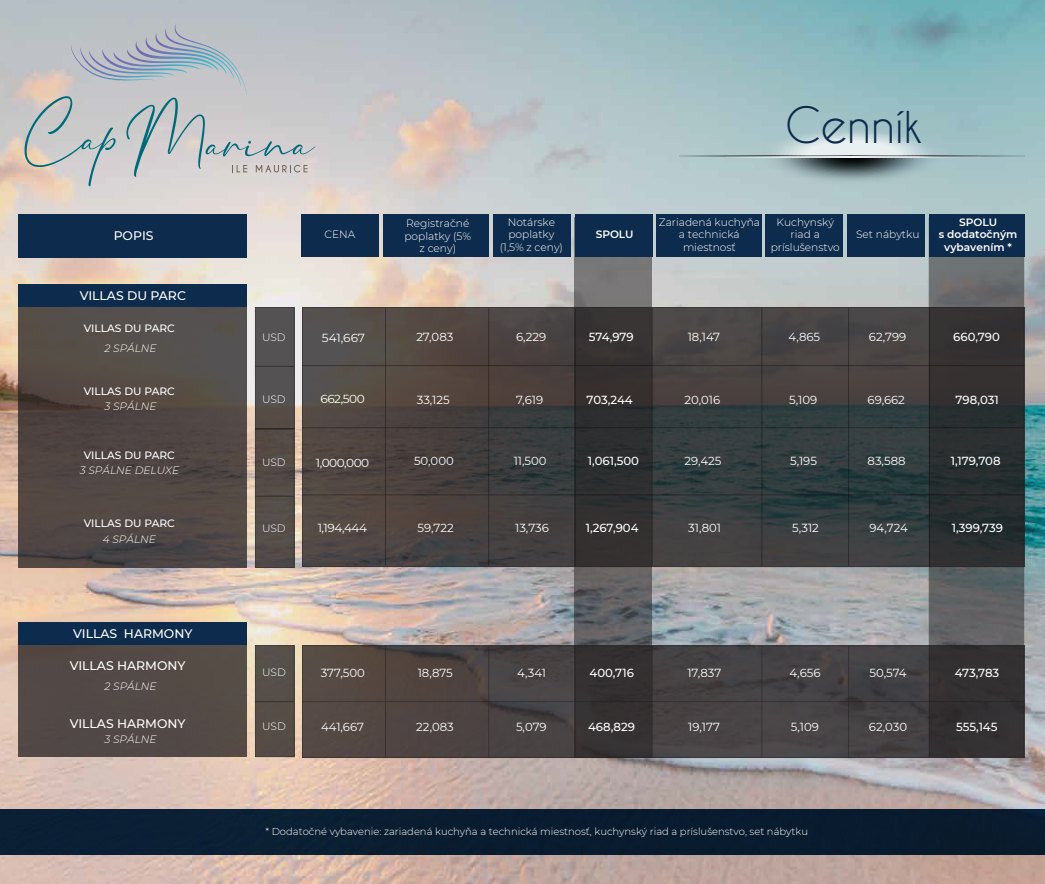
<style>
.page{position:relative;width:1045px;height:884px;background:#fff}
.page>*{position:absolute;margin:0;border:0;box-sizing:border-box;transform-origin:0 0}
.t1{font:47px "Caviar Dreams";letter-spacing:-.015em;color:#0d2b4c}
.t2{font:500 12.38px "Montserrat";color:#fff}
.t3{font:11.75px "Montserrat";color:#fff}
.t4{font:500 11.75px "Montserrat";color:#fff}
.t5{font:11.75px "Montserrat";color:#fff;scale:1.04 1}
.t6{font:300 10.62px/12.8px "Montserrat";color:#fff;text-align:center}
.t7{font:500 10.62px "Montserrat";color:#fff}
.t8{font:italic 300 10.62px "Montserrat";color:#fff}
.t9{font:600 10.62px/12.8px "Montserrat";color:#fff;text-align:center}
.t10{font:300 10px "Montserrat";color:#fff}
</style>
<div class="page">
<img style="left:0;top:0;width:1045px;height:883px">
<svg style="left:24px;top:23px;width:291px;height:163px;background:#c0c3c6"></svg>
<svg style="left:574px;top:217px;width:78px;height:428px;background:#676769"></svg>
<svg style="left:929px;top:256px;width:95px;height:389px;background:#626567"></svg>
<div style="left:18px;top:306px;width:229px;height:262px;background:linear-gradient(to bottom,#564f4a,#4c4341)"></div>
<div style="left:18px;top:284px;width:229px;height:23px;background:#0d2b4c"></div>
<div style="left:18px;top:214px;width:229px;height:43px;background:#0d2b4c"></div>
<svg style="left:302px;top:307px;width:722px;height:260px;background:#3e3d3d"></svg>
<svg style="left:255px;top:307px;width:39px;height:261px;background:#534c4a"></svg>
<div style="left:18px;top:644px;width:229px;height:113px;background:#534946"></div>
<div style="left:18px;top:622px;width:229px;height:23px;background:#0d2b4c"></div>
<svg style="left:302px;top:645px;width:722px;height:112px;background:#433e3e"></svg>
<hr style="left:302px;top:701px;width:722px;height:1px;background:#231f20">
<hr style="left:929px;top:646px;width:1px;height:112px;background:#231f20">
<hr style="left:652px;top:646px;width:1px;height:111px;background:#231f20">
<hr style="left:761px;top:646px;width:1px;height:111px;background:#231f20">
<hr style="left:848px;top:646px;width:1px;height:112px;background:#231f20">
<hr style="left:488px;top:646px;width:1px;height:112px;background:#231f20">
<hr style="left:575px;top:646px;width:1px;height:112px;background:#231f20">
<hr style="left:385px;top:646px;width:1px;height:112px;background:#231f20">
<svg style="left:255px;top:645px;width:39px;height:112px;background:#544c47"></svg>
<div style="left:0;top:809px;width:1045px;height:45px;background:#091c30"></div>
<hr style="left:302px;top:494px;width:722px;height:1px;background:#020202">
<hr style="left:302px;top:427px;width:722px;height:1px;background:#020202">
<hr style="left:302px;top:365px;width:722px;height:1px;background:#020202">
<hr style="left:929px;top:308px;width:1px;height:258px;background:#020202">
<hr style="left:652px;top:308px;width:1px;height:258px;background:#020202">
<hr style="left:761px;top:308px;width:1px;height:258px;background:#020202">
<hr style="left:848px;top:308px;width:1px;height:258px;background:#020202">
<hr style="left:488px;top:308px;width:1px;height:258px;background:#020202">
<hr style="left:575px;top:308px;width:1px;height:258px;background:#020202">
<hr style="left:385px;top:308px;width:1px;height:258px;background:#020202">
<div style="left:302px;top:214px;width:77px;height:42px;background:#0d2b4c"></div>
<div style="left:383px;top:214px;width:106px;height:42px;background:#0d2b4c"></div>
<div style="left:656px;top:214px;width:106px;height:42px;background:#0d2b4c"></div>
<div style="left:493px;top:214px;width:78px;height:42px;background:#0d2b4c"></div>
<div style="left:929px;top:214px;width:96px;height:42px;background:#0d2b4c"></div>
<div style="left:575px;top:214px;width:77px;height:42px;background:#0d2b4c"></div>
<div style="left:765px;top:214px;width:78px;height:42px;background:#0d2b4c"></div>
<div style="left:847px;top:214px;width:78px;height:42px;background:#0d2b4c"></div>
<svg style="left:679px;top:156px;width:346px;height:1px"></svg>
<svg style="left:758px;top:126px;width:187px;height:60px;background:#a4b9bc"></svg>
<svg style="left:726px;top:157px;width:254px;height:1px"></svg>
<p class="t2" style="left:114px;top:226px;width:41px">POPIS</p>
<p class="t2" style="left:80px;top:287px;width:108px">VILLAS DU PARC</p>
<p class="t7" style="left:84px;top:320px;width:93px">VILLAS DU PARC</p>
<p class="t8" style="left:104px;top:341px;width:54px">2 SPÁLNE</p>
<p class="t7" style="left:84px;top:383px;width:93px">VILLAS DU PARC</p>
<p class="t8" style="left:104px;top:399px;width:54px">3 SPÁLNE</p>
<p class="t7" style="left:84px;top:447px;width:93px">VILLAS DU PARC</p>
<p class="t8" style="left:80px;top:463px;width:101px">3 SPÁLNE DELUXE</p>
<p class="t7" style="left:84px;top:516px;width:93px">VILLAS DU PARC</p>
<p class="t8" style="left:103px;top:531px;width:55px">4 SPÁLNE</p>
<p class="t2" style="left:73px;top:624px;width:121px">VILLAS HARMONY</p>
<p class="t2" style="left:70px;top:657px;width:117px">VILLAS HARMONY</p>
<p class="t8" style="left:104px;top:679px;width:54px">2 SPÁLNE</p>
<p class="t2" style="left:70px;top:714px;width:117px">VILLAS HARMONY</p>
<p class="t8" style="left:104px;top:732px;width:54px">3 SPÁLNE</p>
<p class="t6" style="left:324px;top:228px;width:32px">CENA</p>
<p class="t6" style="left:404px;top:216px;width:68px">Registračné poplatky (5% z ceny)</p>
<p class="t6" style="left:500px;top:215px;width:65px">Notárske poplatky (1,5% z ceny)</p>
<h1 class="t1" style="left:785px;top:97px;width:139px">Cenník</h1>
<p class="t9" style="left:596px;top:227px;width:39px">SPOLU</p>
<p class="t6" style="left:659px;top:215px;width:103px">Zariadená kuchyňa a technická miestnosť</p>
<p class="t6" style="left:771px;top:215px;width:71px">Kuchynský riad a príslušenstvo</p>
<p class="t6" style="left:856px;top:227px;width:65px">Set nábytku</p>
<p class="t9" style="left:939px;top:215px;width:80px">SPOLU<br>s dodatočným vybavením *</p>
<p class="t6" style="left:262px;top:330px;width:25px">USD</p>
<p class="t5" style="left:322px;top:330px;width:43px">541,667</p>
<p class="t3" style="left:416px;top:329px;width:39px">27,083</p>
<p class="t3" style="left:516px;top:329px;width:32px">6,229</p>
<p class="t4" style="left:589px;top:329px;width:46px">574,979</p>
<p class="t3" style="left:688px;top:329px;width:34px">18,147</p>
<p class="t3" style="left:788px;top:329px;width:33px">4,865</p>
<p class="t3" style="left:869px;top:329px;width:39px">62,799</p>
<p class="t4" style="left:953px;top:329px;width:48px">660,790</p>
<p class="t6" style="left:262px;top:393px;width:25px">USD</p>
<p class="t5" style="left:320px;top:391px;width:44px">662,500</p>
<p class="t3" style="left:417px;top:391px;width:34px">33,125</p>
<p class="t3" style="left:516px;top:391px;width:29px">7,619</p>
<p class="t4" style="left:587px;top:391px;width:48px">703,244</p>
<p class="t3" style="left:684px;top:391px;width:37px">20,016</p>
<p class="t3" style="left:789px;top:391px;width:30px">5,109</p>
<p class="t3" style="left:867px;top:391px;width:39px">69,662</p>
<p class="t4" style="left:955px;top:391px;width:45px">798,031</p>
<p class="t6" style="left:262px;top:455px;width:25px">USD</p>
<p class="t5" style="left:316px;top:454px;width:53px">1,000,000</p>
<p class="t3" style="left:414px;top:452px;width:41px">50,000</p>
<p class="t3" style="left:514px;top:452px;width:35px">11,500</p>
<p class="t4" style="left:588px;top:452px;width:53px">1,061,500</p>
<p class="t3" style="left:684px;top:452px;width:38px">29,425</p>
<p class="t3" style="left:790px;top:452px;width:28px">5,195</p>
<p class="t3" style="left:867px;top:452px;width:40px">83,588</p>
<p class="t4" style="left:950px;top:452px;width:51px">1,179,708</p>
<p class="t6" style="left:262px;top:521px;width:25px">USD</p>
<p class="t5" style="left:318px;top:520px;width:49px">1,194,444</p>
<p class="t3" style="left:418px;top:519px;width:38px">59,722</p>
<p class="t3" style="left:515px;top:519px;width:35px">13,736</p>
<p class="t4" style="left:586px;top:519px;width:54px">1,267,904</p>
<p class="t3" style="left:688px;top:519px;width:34px">31,801</p>
<p class="t3" style="left:792px;top:519px;width:28px">5,312</p>
<p class="t3" style="left:869px;top:519px;width:40px">94,724</p>
<p class="t4" style="left:952px;top:519px;width:53px">1,399,739</p>
<p class="t6" style="left:262px;top:666px;width:25px">USD</p>
<p class="t6" style="left:262px;top:719px;width:25px">USD</p>
<p class="t3" style="left:321px;top:664px;width:46px">377,500</p>
<p class="t3" style="left:418px;top:664px;width:37px">18,875</p>
<p class="t3" style="left:517px;top:664px;width:30px">4,341</p>
<p class="t4" style="left:589px;top:664px;width:46px">400,716</p>
<p class="t3" style="left:687px;top:664px;width:35px">17,837</p>
<p class="t3" style="left:789px;top:664px;width:33px">4,656</p>
<p class="t3" style="left:869px;top:664px;width:39px">50,574</p>
<p class="t4" style="left:955px;top:664px;width:46px">473,783</p>
<p class="t3" style="left:321px;top:718px;width:44px">441,667</p>
<p class="t3" style="left:416px;top:718px;width:39px">22,083</p>
<p class="t3" style="left:516px;top:718px;width:32px">5,079</p>
<p class="t4" style="left:588px;top:718px;width:48px">468,829</p>
<p class="t3" style="left:688px;top:718px;width:33px">19,177</p>
<p class="t3" style="left:791px;top:718px;width:30px">5,109</p>
<p class="t3" style="left:869px;top:718px;width:40px">62,030</p>
<p class="t4" style="left:956px;top:718px;width:43px">555,145</p>
<p class="t10" style="left:265px;top:824px;width:544px">* Dodatočné vybavenie: zariadená kuchyňa a technická miestnosť, kuchynský riad a príslušenstvo, set nábytku</p>
</div>
